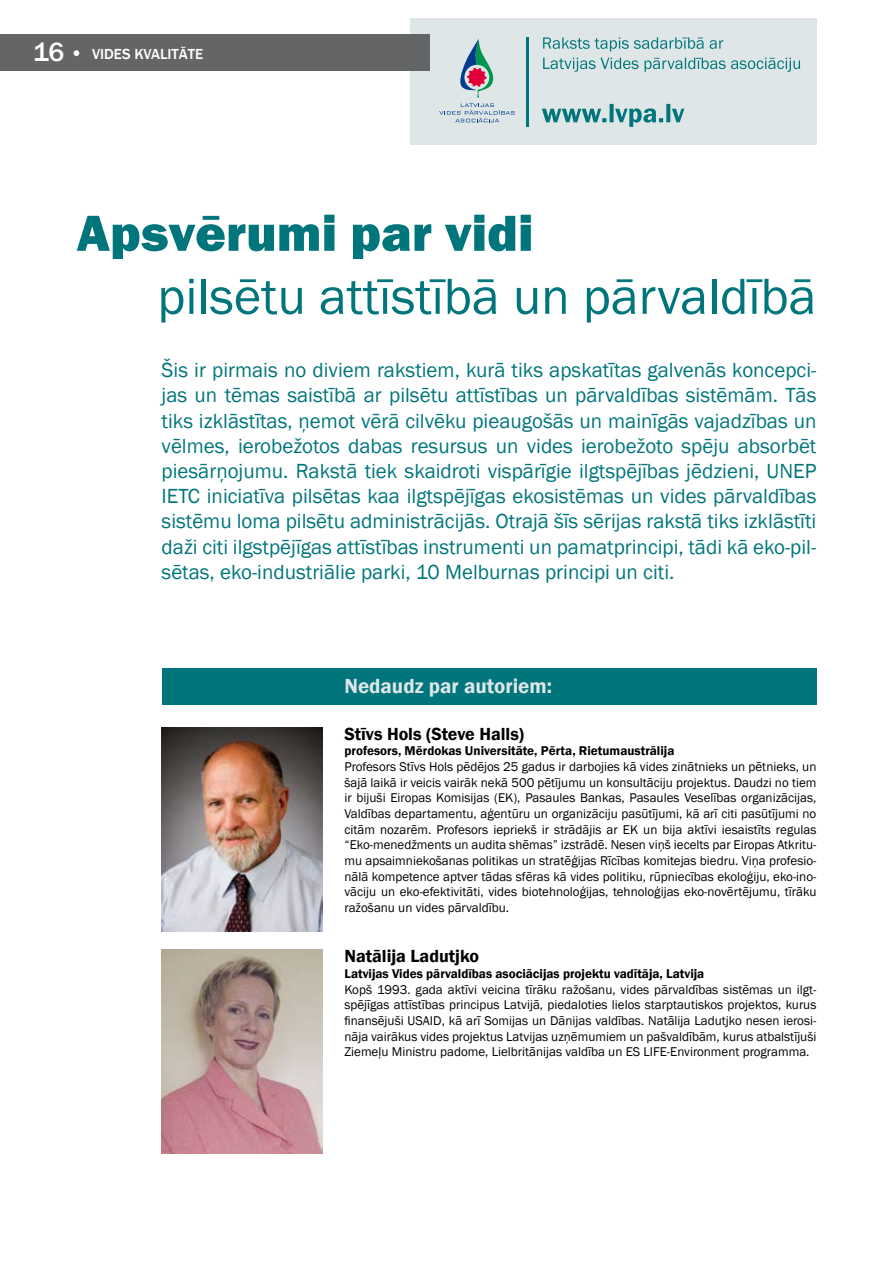
<style>
.page{position:relative;width:893px;height:1263px;background:#fff}
.page>*{position:absolute;margin:0;border:0;box-sizing:border-box;transform-origin:0 0}
.t1{font:52.5px "Franklin Gothic";color:#00767c}
.t2{font:800 52.5px "Franklin Gothic";color:#00767c}
.t3{font:21px/25.2px "Franklin Gothic";color:#00767c;text-align:justify}
.t4{font:600 21px "Franklin Gothic";color:#dfe6e7}
.t5{font:600 18px "Franklin Gothic";color:#000}
.t6{font:500 15px "Franklin Gothic";color:#fff}
.t7{font:13.05px/15.6px "Franklin Gothic";color:#000;text-align:justify}
.t8{font:600 13.05px "Franklin Gothic";color:#000}
.s1{font-size:27px}
</style>
<div class="page">
<div style="left:162px;top:668px;width:654px;height:36px;background:#00767c"></div>
<div style="left:410px;top:18px;width:406px;height:127px;background:#dfe6e7"></div>
<div style="left:0;top:34px;width:429px;height:36px;background:#646567"></div>
<svg style="left:74px;top:50px;width:5px;height:6px"></svg>
<img style="left:162px;top:727px;width:161px;height:204px">
<img style="left:162px;top:950px;width:161px;height:204px">
<hr style="left:526px;top:37px;width:3px;height:89px;background:#00767c">
<svg style="left:439px;top:39px;width:76px;height:83px"></svg>
<svg style="left:543px;top:37px;width:180px;height:14px"></svg>
<svg style="left:543px;top:58px;width:257px;height:14px"></svg>
<svg style="left:542px;top:104px;width:142px;height:23px"></svg>
<p class="t6" style="left:33px;top:45px;width:172px"><span class="s1">16</span> VIDES KVALITĀTE</p>
<h1 class="t2" style="left:77px;top:199px;width:458px">Apsvērumi par vidi</h1>
<h1 class="t1" style="left:157px;top:264px;width:660px">pilsētu attīstībā un pārvaldībā</h1>
<p class="t3" style="left:162px;top:358px;width:656px">Šis ir pirmais no diviem rakstiem, kurā tiks apskatītas galvenās koncepci&shy;jas un tēmas saistībā ar pilsētu attīstības un pārvaldības sistēmām. Tās tiks izklāstītas, ņemot vērā cilvēku pieaugošās un mainīgās vajadzības un vēlmes, ierobežotos dabas resursus un vides ierobežoto spēju absorbēt piesārņojumu. Rakstā tiek skaidroti vispārīgie ilgtspējības jēdzieni, UNEP IETC iniciatīva pilsētas kaa ilgtspējīgas ekosistēmas un vides pārvaldības sistēmu loma pilsētu administrācijās. Otrajā šīs sērijas rakstā tiks izklāstīti daži citi ilgstpējīgas attīstības instrumenti un pamatprincipi, tādi kā eko-pil&shy;sētas, eko-industriālie parki, 10 Melburnas principi un citi.</p>
<h2 class="t4" style="left:344px;top:673px;width:209px">Nedaudz par autoriem:</h2>
<h3 class="t5" style="left:344px;top:723px;width:181px">Stīvs Hols (Steve Halls)</h3>
<p class="t8" style="left:344px;top:743px;width:332px">profesors, Mērdokas Universitāte, Pērta, Rietumaustrālija</p>
<p class="t7" style="left:344px;top:759px;width:473px">Profesors Stīvs Hols pēdējos 25 gadus ir darbojies kā vides zinātnieks un pētnieks, un šajā laikā ir veicis vairāk nekā 500 pētījumu un konsultāciju projektus. Daudzi no tiem ir bijuši Eiropas Komisijas (EK), Pasaules Bankas, Pasaules Veselības organizācijas, Valdības departamentu, aģentūru un organizāciju pasūtījumi, kā arī citi pasūtījumi no citām nozarēm. Profesors iepriekš ir strādājis ar EK un bija aktīvi iesaistīts regulas “Eko-menedžments un audita shēmas” izstrādē. Nesen viņš iecelts par Eiropas Atkritu&shy;mu apsaimniekošanas politikas un stratēģijas Rīcības komitejas biedru. Viņa profesio&shy;nālā kompetence aptver tādas sfēras kā vides politiku, rūpniecības ekoloģiju, eko-ino&shy;vāciju un eko-efektivitāti, vides biotehnoloģijas, tehnoloģijas eko-novērtējumu, tīrāku ražošanu un vides pārvaldību.</p>
<h3 class="t5" style="left:344px;top:945px;width:136px">Natālija Ladutjko</h3>
<p class="t8" style="left:344px;top:965px;width:361px">Latvijas Vides pārvaldības asociācijas projektu vadītāja, Latvija</p>
<p class="t7" style="left:344px;top:982px;width:473px">Kopš 1993. gada aktīvi veicina tīrāku ražošanu, vides pārvaldības sistēmas un ilgt&shy;spējīgas attīstības principus Latvijā, piedaloties lielos starptautiskos projektos, kurus finansējuši USAID, kā arī Somijas un Dānijas valdības. Natālija Ladutjko nesen ierosi&shy;nāja vairākus vides projektus Latvijas uzņēmumiem un pašvaldībām, kurus atbalstījuši Ziemeļu Ministru padome, Lielbritānijas valdība un ES LIFE-Environment programma.</p>
</div>
